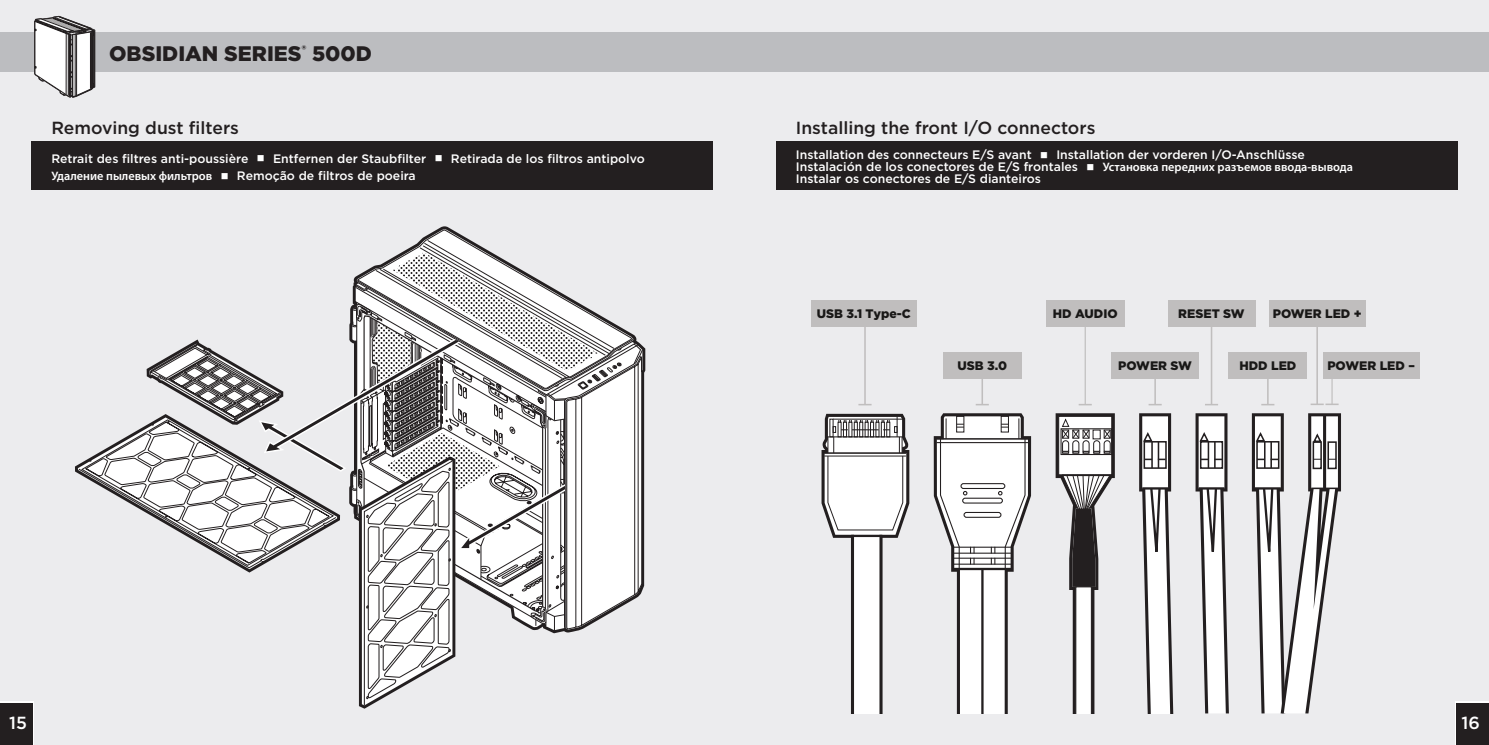
<style>
.page{position:relative;width:1489px;height:745px;background:#fff}
.page>*{position:absolute;margin:0;border:0;box-sizing:border-box;transform-origin:0 0}
.t1{font:900 21px "Gotham";color:#231f20}
.t2{font:500 17.5px "Gotham";color:#231f20}
.t3{font:500 17.5px "Gotham";color:#fff}
.t4{font:500 12.25px/12.2px "Gotham";color:#fff}
.t5{font:900 12.25px "Gotham";color:#191817}
.s1{font-family:"Myriad Pro";font-weight:600}
</style>
<div class="page">
<div style="left:0;top:0;width:1488px;height:744px;background:#ececee"></div>
<div style="left:0;top:32px;width:1488px;height:40px;background:#bcbdc0"></div>
<svg style="left:34px;top:16px;width:61px;height:82px"></svg>
<div style="left:32px;top:142px;width:681px;height:48px;background:#231f20"></div>
<div style="left:776px;top:142px;width:681px;height:48px;background:#231f20"></div>
<hr style="left:864px;top:326px;width:1px;height:78px;background:#c0bebe">
<svg style="left:858px;top:403px;width:13px;height:2px"></svg>
<div style="left:811px;top:300px;width:105px;height:26px;background:#c0bebe"></div>
<hr style="left:981px;top:369px;width:2px;height:35px;background:#c0bebe">
<svg style="left:975px;top:403px;width:13px;height:2px"></svg>
<div style="left:942px;top:352px;width:79px;height:26px;background:#c0bebe"></div>
<hr style="left:1084px;top:326px;width:1px;height:78px;background:#c0bebe">
<svg style="left:1078px;top:403px;width:13px;height:2px"></svg>
<div style="left:1045px;top:300px;width:79px;height:26px;background:#c0bebe"></div>
<hr style="left:1154px;top:369px;width:1px;height:35px;background:#c0bebe">
<svg style="left:1148px;top:403px;width:13px;height:2px"></svg>
<div style="left:1111px;top:352px;width:87px;height:26px;background:#c0bebe"></div>
<svg style="left:821px;top:413px;width:88px;height:300px"></svg>
<hr style="left:851px;top:534px;width:31px;height:2px;background:#231f20">
<svg style="left:933px;top:413px;width:98px;height:300px"></svg>
<svg style="left:1139px;top:413px;width:34px;height:300px"></svg>
<hr style="left:1142px;top:487px;width:25px;height:2px;background:#231f20">
<svg style="left:1055px;top:413px;width:59px;height:300px"></svg>
<hr style="left:1057px;top:474px;width:55px;height:2px;background:#231f20">
<hr style="left:1210px;top:326px;width:2px;height:78px;background:#c0bebe">
<svg style="left:1205px;top:403px;width:12px;height:2px"></svg>
<div style="left:1167px;top:300px;width:88px;height:26px;background:#c0bebe"></div>
<svg style="left:1195px;top:413px;width:33px;height:300px"></svg>
<hr style="left:1198px;top:487px;width:26px;height:2px;background:#231f20">
<hr style="left:1316px;top:326px;width:1px;height:78px;background:#c0bebe">
<div style="left:1268px;top:300px;width:97px;height:26px;background:#c0bebe"></div>
<svg style="left:1310px;top:375px;width:28px;height:30px"></svg>
<div style="left:1322px;top:352px;width:96px;height:26px;background:#c0bebe"></div>
<hr style="left:1266px;top:369px;width:2px;height:35px;background:#c0bebe">
<svg style="left:1261px;top:403px;width:13px;height:2px"></svg>
<div style="left:1228px;top:352px;width:78px;height:26px;background:#c0bebe"></div>
<svg style="left:1251px;top:413px;width:89px;height:300px"></svg>
<svg style="left:75px;top:229px;width:567px;height:479px"></svg>
<div style="left:1454px;top:701px;width:34px;height:43px;background:#fff"></div>
<div style="left:1456px;top:702px;width:32px;height:42px;background:#231f20"></div>
<div style="left:0;top:701px;width:34px;height:43px;background:#231f20"></div>
<h1 class="t1" style="left:109px;top:39px;width:264px">OBSIDIAN SERIES<sup>®</sup> 500D</h1>
<h2 class="t2" style="left:51px;top:116px;width:189px">Removing dust filters</h2>
<h2 class="t2" style="left:795px;top:116px;width:301px">Installing the front I/O connectors</h2>
<p class="t4" style="left:795px;top:148px;width:558px">Installation des connecteurs E/S avant ■ Installation der vorderen I/O-Anschlüsse<br>Instalación de los conectores de E/S frontales ■ <span class="s1">Установка передних разъемов ввода-вывода<br></span>Instalar os conectores de E/S dianteiros</p>
<p class="t4" style="left:51px;top:149px;width:595px;line-height:17.5px">Retrait des filtres anti-poussière ■ Entfernen der Staubfilter ■ Retirada de los filtros antipolvo<br><span class="s1">Удаление пылевых фильтров</span> ■ Remoção de filtros de poeira</p>
<p class="t5" style="left:816px;top:305px;width:95px">USB 3.1 Type-C</p>
<p class="t5" style="left:957px;top:357px;width:51px">USB 3.0</p>
<p class="t5" style="left:1052px;top:305px;width:66px">HD AUDIO</p>
<p class="t5" style="left:1178px;top:305px;width:68px">RESET SW</p>
<p class="t5" style="left:1272px;top:305px;width:90px">POWER LED +</p>
<p class="t5" style="left:1118px;top:357px;width:75px">POWER SW</p>
<p class="t5" style="left:1239px;top:357px;width:58px">HDD LED</p>
<p class="t5" style="left:1327px;top:357px;width:89px">POWER LED –</p>
<h2 class="t3" style="left:9px;top:711px;width:19px">15</h2>
<h2 class="t3" style="left:1461px;top:711px;width:20px">16</h2>
</div>
